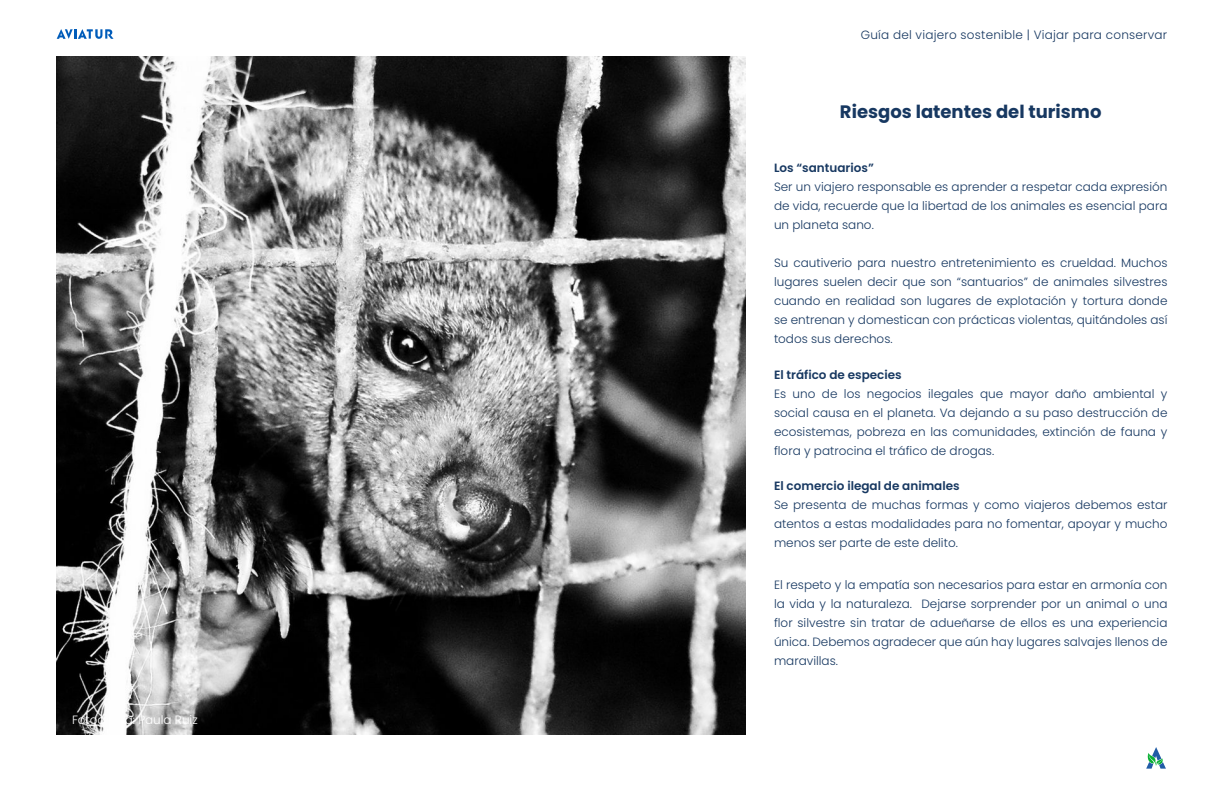
<style>
.page{position:relative;width:1224px;height:791px;background:#fff}
.page>*{position:absolute;margin:0;border:0;box-sizing:border-box;transform-origin:0 0}
.t1{font:700 18px "Poppins";color:#173861}
.t2{font:300 12px/19px "Poppins";color:#173861;text-align:justify}
.t3{font:600 12px "Poppins";color:#173861}
.t4{font:300 12px "Poppins";letter-spacing:.02em;color:#173861}
.t5{font:300 12px "Poppins";color:#fff}
</style>
<div class="page">
<img style="left:57px;top:57px;width:688px;height:677px">
<svg style="left:57px;top:29px;width:57px;height:10px"></svg>
<svg style="left:1146px;top:747px;width:20px;height:22px"></svg>
<p class="t5" style="left:72px;top:713px;width:127px">Fotografía: Paula Ruiz</p>
<p class="t4" style="left:861px;top:28px;width:308px">Guía del viajero sostenible | Viajar para conservar</p>
<h1 class="t1" style="left:840px;top:102px;width:263px">Riesgos latentes del turismo</h1>
<p class="t3" style="left:774px;top:161px;width:101px">Los “santuarios”</p>
<p class="t2" style="left:774px;top:178px;width:395px">Ser un viajero responsable es aprender a respetar cada expresión de vida, recuerde que la libertad de los animales es esencial para un planeta sano.</p>
<p class="t2" style="left:774px;top:254px;width:395px">Su cautiverio para nuestro entretenimiento es crueldad. Muchos lugares suelen decir que son “santuarios” de animales silvestres cuando en realidad son lugares de explotación y tortura donde se entrenan y domestican con prácticas violentas, quitándoles así todos sus derechos.</p>
<p class="t3" style="left:774px;top:368px;width:129px">El tráfico de especies</p>
<p class="t2" style="left:774px;top:384px;width:395px">Es uno de los negocios ilegales que mayor daño ambiental y social causa en el planeta. Va dejando a su paso destrucción de ecosistemas, pobreza en las comunidades, extinción de fauna y flora y patrocina el tráfico de drogas.</p>
<p class="t3" style="left:774px;top:479px;width:187px">El comercio ilegal de animales</p>
<p class="t2" style="left:774px;top:496px;width:395px">Se presenta de muchas formas y como viajeros debemos estar atentos a estas modalidades para no fomentar, apoyar y mucho menos ser parte de este delito.</p>
<p class="t2" style="left:774px;top:576px;width:395px">El respeto y la empatía son necesarios para estar en armonía con la vida y la naturaleza. Dejarse sorprender por un animal o una flor silvestre sin tratar de adueñarse de ellos es una experiencia única. Debemos agradecer que aún hay lugares salvajes llenos de maravillas.</p>
</div>
